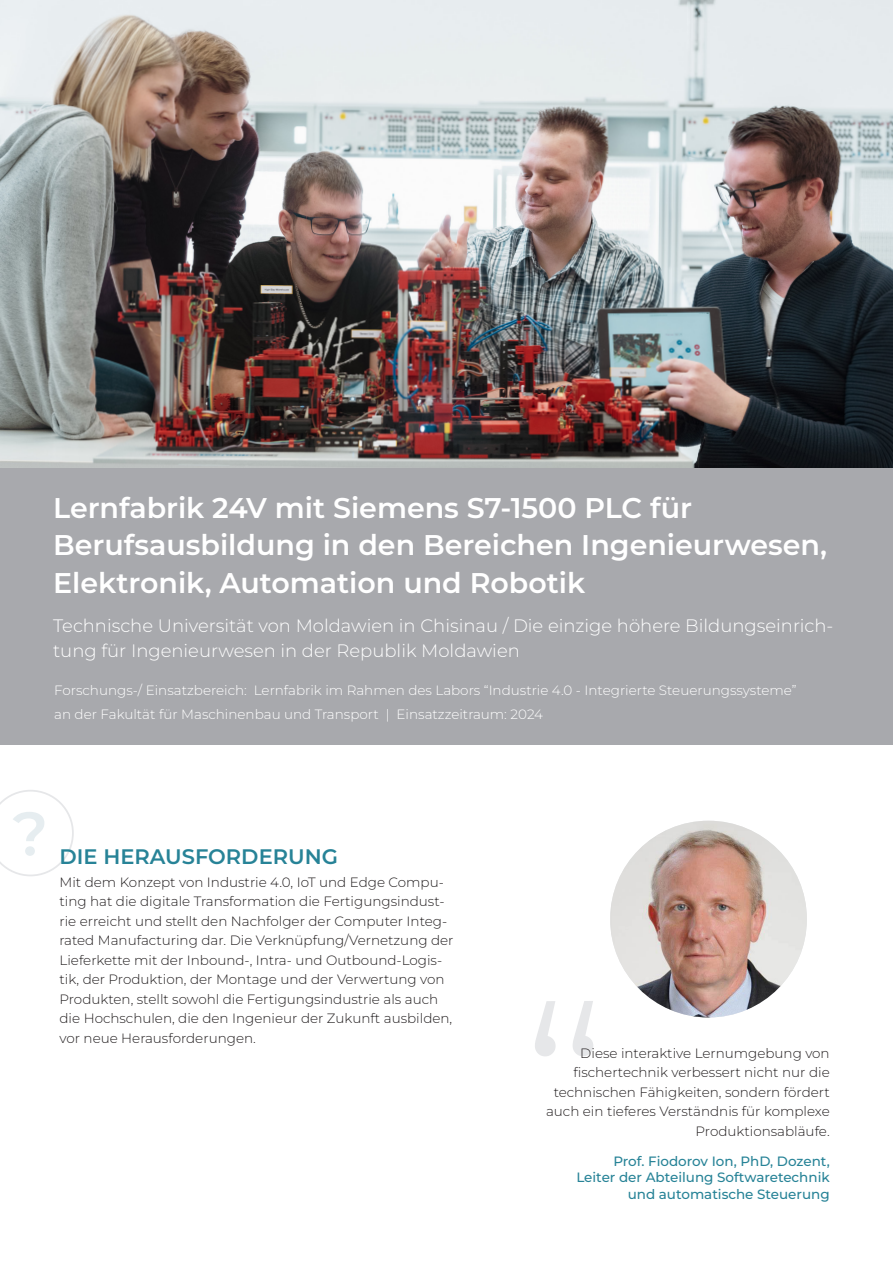
<style>
.page{position:relative;width:893px;height:1263px;background:#fff}
.page>*{position:absolute;margin:0;border:0;box-sizing:border-box;transform-origin:0 0}
.t1{font:300 246.45px "Montserrat";color:#e6e7e9}
.t2{font:600 61.35px "Montserrat";color:#e6edf0}
.t3{font:600 28.5px/37.5px "Montserrat";color:#fff}
.t4{font:600 21px "Montserrat";color:#278397}
.t5{font:300 18px/25.5px "Montserrat";color:#fff}
.t6{font:300 13.5px/19.5px "Montserrat";color:#231f20;text-align:right}
.t7{font:300 13.5px/24px "Montserrat";color:#fff}
.t8{font:500 13.5px/16.5px "Montserrat";color:#278397;text-align:right}
</style>
<div class="page">
<img style="left:0;top:0;width:893px;height:468px">
<div style="left:0;top:468px;width:893px;height:276px;background:#a8a9ad"></div>
<svg style="left:0;top:790px;width:74px;height:86px"></svg>
<img style="left:610px;top:821px;width:197px;height:196px;border-radius:98px">
<h3 class="t3" style="left:53px;top:488px;width:775px">Lernfabrik 24V mit Siemens S7-1500 PLC für<br>Berufsausbildung in den Bereichen Ingenieurwesen,<br>Elektronik, Automation und Robotik</h3>
<h3 class="t5" style="left:53px;top:612px;width:782px">Technische Universität von Moldawien in Chisinau / Die einzige höhere Bildungseinrich&shy;tung für Ingenieurwesen in der Republik Moldawien</h3>
<p class="t7" style="left:54px;top:677px;width:744px">Forschungs-/ Einsatzbereich: Lernfabrik im Rahmen des Labors “Industrie 4.0 - Integrierte Steuerungssysteme” an der Fakultät für Maschinenbau und Transport | Einsatzzeitraum: 2024</p>
<h2 class="t2" style="left:12px;top:793px;width:37px">?</h2>
<h3 class="t4" style="left:60px;top:843px;width:280px">DIE HERAUSFORDERUNG</h3>
<p class="t6" style="left:60px;top:872px;width:396px;text-align:left">Mit dem Konzept von Industrie 4.0, IoT und Edge Compu&shy;ting hat die digitale Transformation die Fertigungsindust&shy;rie erreicht und stellt den Nachfolger der Computer Integ&shy;rated Manufacturing dar. Die Verknüpfung/Vernetzung der Lieferkette mit der Inbound-, Intra- und Outbound-Logis&shy;tik, der Produktion, der Montage und der Verwertung von Produkten, stellt sowohl die Fertigungsindustrie als auch die Hochschulen, die den Ingenieur der Zukunft ausbilden, vor neue Herausforderungen.</p>
<h1 class="t1" style="left:608px;top:1288px;width:90px;rotate:180deg">„</h1>
<p class="t6" style="left:546px;top:1043px;width:285px">Diese interaktive Lernumgebung von fischertechnik verbessert nicht nur die technischen Fähigkeiten, sondern fördert auch ein tieferes Verständnis für komplexe Produktionsabläufe.</p>
<p class="t8" style="left:576px;top:1152px;width:255px">Prof. Fiodorov Ion, PhD, Dozent,<br>Leiter der Abteilung Softwaretechnik und automatische Steuerung</p>
</div>
